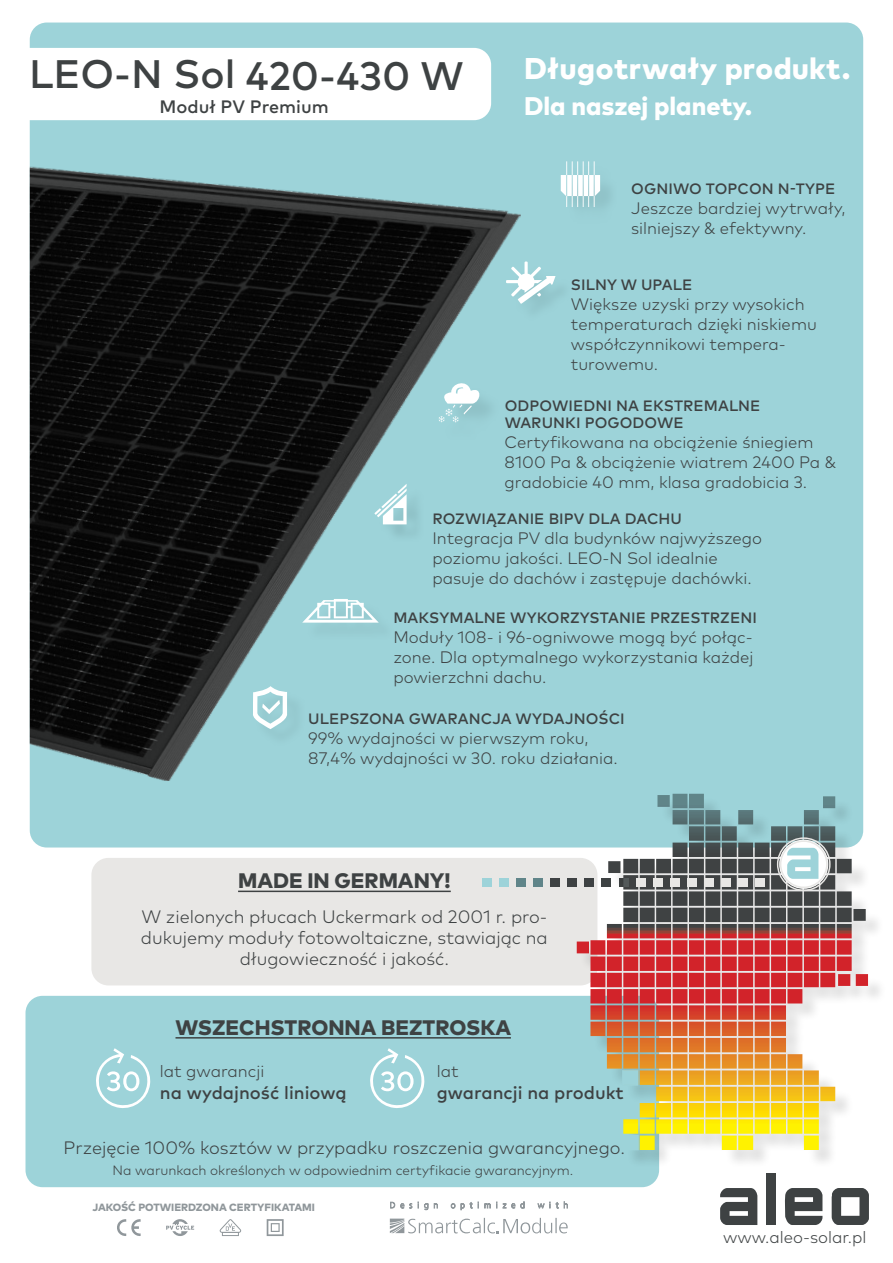
<style>
.page{position:relative;width:893px;height:1263px;background:#fff}
.page>*{position:absolute;margin:0;border:0;box-sizing:border-box;transform-origin:0 0}
.t1{font:500 39.75px "Mark Pro";color:#3e4243}
.t2{font:800 30px "Mark Pro";letter-spacing:.02em;color:#fff}
.t3{font:800 25.5px "Mark Pro";color:#fff}
.t4{font:800 21px "Mark Pro";color:#3e4243}
.t5{font:300 18px/21px "Mark Pro";color:#3e4243;text-align:center}
.t6{font:500 18px "Mark Pro";color:#3e4243}
.t7{font:300 16.65px/20px "Mark Pro";color:#3e4243}
.t8{font:500 15px/16.5px "Mark Pro";letter-spacing:.005em;color:#3e4243}
.t9{font:300 13.5px "Mark Pro";color:#3e4243}
.t10{font:800 10.5px "Mark Pro";color:#90979b}
</style>
<div class="page">
<div style="left:26px;top:996px;width:633px;height:191px;background:#9dd3d9;border-radius:17px"></div>
<div style="left:91px;top:858px;width:506px;height:127px;background:#e8e7e5;border-radius:17px"></div>
<div style="left:30px;top:23px;width:833px;height:824px;background:#9dd3d9;border-radius:17px"></div>
<svg style="left:117px;top:1219px;width:24px;height:17px"></svg>
<svg style="left:166px;top:1219px;width:28px;height:17px"></svg>
<svg style="left:220px;top:1219px;width:21px;height:17px"></svg>
<svg style="left:267px;top:1219px;width:17px;height:17px"></svg>
<svg style="left:390px;top:1201px;width:178px;height:10px"></svg>
<svg style="left:390px;top:1218px;width:178px;height:15px"></svg>
<div style="left:579px;top:796px;width:308px;height:372px;background:#000;opacity:.11"></div>
<svg style="left:722px;top:796px;width:146px;height:354px"></svg>
<div style="left:755px;top:878px;width:9px;height:8px;background:#e8e7e5"></div>
<div style="left:738px;top:878px;width:9px;height:8px;background:#e8e7e5"></div>
<div style="left:721px;top:878px;width:9px;height:8px;background:#e8e7e5"></div>
<div style="left:704px;top:878px;width:9px;height:8px;background:#e8e7e5"></div>
<div style="left:687px;top:878px;width:9px;height:8px;background:#e8e7e5"></div>
<div style="left:670px;top:878px;width:9px;height:8px;background:#e8e7e5"></div>
<div style="left:653px;top:878px;width:9px;height:8px;background:#e8e7e5"></div>
<div style="left:636px;top:878px;width:9px;height:8px;background:#e8e7e5"></div>
<svg style="left:619px;top:878px;width:9px;height:8px"></svg>
<div style="left:602px;top:878px;width:9px;height:8px;background:#3e4243"></div>
<div style="left:585px;top:878px;width:9px;height:8px;background:#3e4243"></div>
<div style="left:568px;top:878px;width:9px;height:8px;background:#3e4243"></div>
<div style="left:551px;top:878px;width:9px;height:8px;background:#3e4243"></div>
<div style="left:534px;top:878px;width:9px;height:8px;background:#608589"></div>
<div style="left:517px;top:878px;width:9px;height:8px;background:#608589"></div>
<div style="left:500px;top:878px;width:9px;height:8px;background:#9dd3d9"></div>
<div style="left:483px;top:878px;width:9px;height:8px;background:#9dd3d9"></div>
<svg style="left:779px;top:840px;width:49px;height:49px"></svg>
<div style="left:777px;top:837px;width:54px;height:54px;border:1px solid #e8e7e5;border-radius:50%"></div>
<div style="left:780px;top:840px;width:48px;height:48px;border:1px solid #e8e7e5;border-radius:50%"></div>
<svg style="left:787px;top:848px;width:31px;height:31px"></svg>
<svg style="left:785px;top:1188px;width:37px;height:37px"></svg>
<svg style="left:832px;top:1188px;width:37px;height:37px"></svg>
<svg style="left:720px;top:1188px;width:37px;height:37px"></svg>
<div style="left:767px;top:1174px;width:9px;height:51px;background:#3e4243"></div>
<img style="left:30px;top:166px;width:491px;height:615px">
<svg style="left:561px;top:161px;width:39px;height:46px"></svg>
<div style="left:306px;top:601px;width:90px;height:40px;background:#9acfd5"></div>
<svg style="left:302px;top:599px;width:77px;height:24px"></svg>
<div style="left:509px;top:264px;width:65px;height:58px;background:#9dd3d9"></div>
<svg style="left:506px;top:261px;width:50px;height:43px"></svg>
<div style="left:442px;top:386px;width:59px;height:57px;background:#9cd2d8"></div>
<svg style="left:438px;top:378px;width:45px;height:45px"></svg>
<div style="left:30px;top:48px;width:461px;height:72px;background:#fff"></div>
<div style="left:378px;top:488px;width:47px;height:55px;background:#99ced4"></div>
<svg style="left:374px;top:484px;width:33px;height:40px"></svg>
<svg style="left:370px;top:1048px;width:55px;height:60px"></svg>
<svg style="left:96px;top:1048px;width:55px;height:60px"></svg>
<div style="left:255px;top:689px;width:51px;height:58px;background:#9ad0d6"></div>
<svg style="left:252px;top:686px;width:36px;height:43px"></svg>
<hr style="left:238px;top:890px;width:213px;height:2px;background:#3e4243">
<hr style="left:175px;top:1037px;width:336px;height:1px;background:#3e4243">
<div style="left:622px;top:1070px;width:16px;height:16px;background:#9dd3d9"></div>
<div style="left:623px;top:1135px;width:16px;height:15px;background:#9dd3d9"></div>
<h1 class="t1" style="left:29px;top:45px;width:436px">LEO-N Sol 420-430 W</h1>
<h2 class="t2" style="left:524px;top:46px;width:328px">Długotrwały produkt.</h2>
<p class="t6" style="left:160px;top:93px;width:171px">Moduł PV Premium</p>
<h3 class="t3" style="left:524px;top:87px;width:230px">Dla naszej planety.</h3>
<p class="t8" style="left:631px;top:180px;width:206px">OGNIWO TOPCON N-TYPE</p>
<p class="t7" style="left:631px;top:197px;width:216px">Jeszcze bardziej wytrwały, silniejszy &amp; efektywny.</p>
<p class="t8" style="left:571px;top:276px;width:123px">SILNY W UPALE</p>
<p class="t7" style="left:571px;top:293px;width:247px">Większe uzyski przy wysokich temperaturach dzięki niskiemu współczynnikowi tempera&shy;turowemu.</p>
<p class="t8" style="left:505px;top:397px;width:257px">ODPOWIEDNI NA EKSTREMALNE<br>WARUNKI POGODOWE</p>
<p class="t7" style="left:505px;top:431px;width:333px">Certyfikowana na obciążenie śniegiem<br>8100 Pa &amp; obciążenie wiatrem 2400 Pa &amp; gradobicie 40 mm, klasa gradobicia 3.</p>
<p class="t8" style="left:432px;top:509px;width:251px">ROZWIĄZANIE BIPV DLA DACHU</p>
<p class="t7" style="left:432px;top:527px;width:331px">Integracja PV dla budynków najwyższego poziomu jakości. LEO-N Sol idealnie pasuje do dachów i zastępuje dachówki.</p>
<p class="t8" style="left:393px;top:608px;width:365px">MAKSYMALNE WYKORZYSTANIE PRZESTRZENI</p>
<p class="t7" style="left:393px;top:626px;width:362px;text-align:justify">Moduły 108- i 96-ogniwowe mogą być połąc&shy;zone. Dla optymalnego wykorzystania każdej powierzchni dachu.</p>
<p class="t8" style="left:308px;top:709px;width:318px">ULEPSZONA GWARANCJA WYDAJNOŚCI</p>
<p class="t7" style="left:308px;top:726px;width:311px">99% wydajności w pierwszym roku,<br>87,4% wydajności w 30. roku działania.</p>
<p class="t4" style="left:238px;top:865px;width:214px">MADE IN GERMANY!</p>
<p class="t5" style="left:141px;top:905px;width:408px">W zielonych płucach Uckermark od 2001 r. pro&shy;dukujemy moduły fotowoltaiczne, stawiając na długowieczność i jakość.</p>
<p class="t4" style="left:175px;top:1011px;width:337px">WSZECHSTRONNA BEZTROSKA</p>
<p class="t7" style="left:160px;top:1060px;width:106px">lat gwarancji</p>
<p class="t6" style="left:160px;top:1078px;width:188px">na wydajność liniową</p>
<p class="t7" style="left:437px;top:1060px;width:23px">lat</p>
<p class="t6" style="left:437px;top:1078px;width:189px">gwarancji na produkt</p>
<p class="t5" style="left:64px;top:1136px;width:563px">Przejęcie 100% kosztów w przypadku roszczenia gwarancyjnego.</p>
<p class="t9" style="left:113px;top:1160px;width:462px">Na warunkach określonych w odpowiednim certyfikacie gwarancyjnym.</p>
<p class="t10" style="left:93px;top:1199px;width:224px">JAKOŚĆ POTWIERDZONA CERTYFIKATAMI</p>
<p class="t7" style="left:723px;top:1226px;width:145px">www.aleo-solar.pl</p>
</div>
